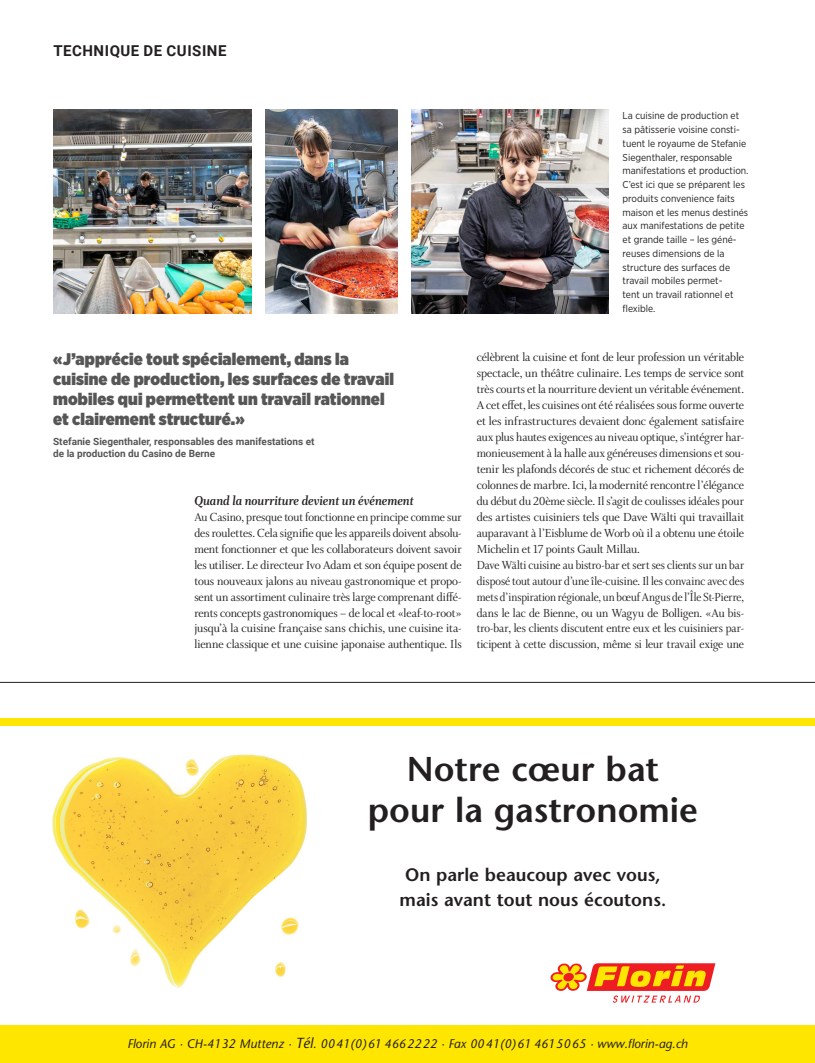
<style>
.page{position:relative;width:815px;height:1063px;background:#fff}
.page>*{position:absolute;margin:0;border:0;box-sizing:border-box;transform-origin:0 0}
.t1{font:600 34.38px/41.2px "Stone Sans";color:#231f20;text-align:center}
.t2{font:600 18px/24.5px "Stone Sans";color:#231f20;text-align:center}
.t3{font:900 16.88px/20px "Gotham Narrow";letter-spacing:.005em;color:#575657}
.t4{font:700 15px "Roboto";letter-spacing:.035em;color:#231f20}
.t5{font:italic 700 13.75px "Whitman Display";color:#231f20}
.t6{font:12.5px/16px "Whitman Display";letter-spacing:-.005em;color:#231f20;text-align:justify}
.t7{font:italic 12.5px "Stone Sans";color:#231f20}
.t8{font:10px/13.8px "Gotham Narrow";color:#231f20}
.t9{font:700 10px/12.5px "Roboto";color:#575657}
.s1{font-size:14.62px}
</style>
<div class="page">
<img style="left:53px;top:110px;width:199px;height:204px">
<img style="left:266px;top:110px;width:131px;height:204px">
<img style="left:412px;top:110px;width:196px;height:204px">
<div style="left:0;top:1025px;width:815px;height:38px;background:#ffe601"></div>
<div style="left:0;top:718px;width:815px;height:8px;background:#ffe601"></div>
<svg style="left:551px;top:963px;width:164px;height:40px"></svg>
<img style="left:52px;top:754px;width:255px;height:234px">
<hr style="left:0;top:682px;width:815px;height:1px;background:#231f20">
<p class="t4" style="left:53px;top:41px;width:175px">TECHNIQUE DE CUISINE</p>
<p class="t8" style="left:623px;top:109px;width:127px">La cuisine de production et sa pâtisserie voisine consti&shy;tuent le royaume de Stefanie<br>Siegenthaler, responsable manifestations et production.<br>C’est ici que se préparent les produits convenience faits maison et les menus destinés aux manifestations de petite et grande taille – les géné&shy;reuses dimensions de la structure des surfaces de travail mobiles permet-<br>tent un travail rationnel et flexible.</p>
<h3 class="t3" style="left:53px;top:349px;width:342px">«J’apprécie tout spécialement, dans la cuisine de production, les surfaces de travail mobiles qui permettent un travail rationnel et clairement structuré.»</h3>
<p class="t9" style="left:53px;top:435px;width:263px">Stefanie Siegenthaler, responsables des manifestations et de la production du Casino de Berne</p>
<p class="t5" style="left:194px;top:493px;width:221px">Quand la nourriture devient un événement</p>
<p class="t6" style="left:194px;top:509px;width:269px">Au Casino, presque tout fonctionne en principe comme sur des roulettes. Cela signifie que les appareils doivent absolu&shy;ment fonctionner et que les collaborateurs doivent savoir les utiliser. Le directeur Ivo Adam et son équipe posent de tous nouveaux jalons au niveau gastronomique et propo&shy;sent un assortiment culinaire très large comprenant diffé&shy;rents concepts gastronomiques – de local et «leaf-to-root» jusqu’à la cuisine française sans chichis, une cuisine ita&shy;lienne classique et une cuisine japonaise authentique. Ils</p>
<p class="t6" style="left:477px;top:350px;width:269px;text-align:left">célèbrent la cuisine et font de leur profession un véritable spectacle, un théâtre culinaire. Les temps de service sont très courts et la nourriture devient un véritable événement.<br>A cet effet, les cuisines ont été réalisées sous forme ouverte et les infrastructures devaient donc également satisfaire aux plus hautes exigences au niveau optique, s’intégrer har&shy;monieusement à la halle aux généreuses dimensions et sou&shy;tenir les plafonds décorés de stuc et richement décorés de colonnes de marbre. Ici, la modernité rencontre l’élégance du début du 20ème siècle. Il s’agit de coulisses idéales pour des artistes cuisiniers tels que Dave Wälti qui travaillait auparavant à l’Eisblume de Worb où il a obtenu une étoile Michelin et 17 points Gault Millau.<br>Dave Wälti cuisine au bistro-bar et sert ses clients sur un bar disposé tout autour d’une île-cuisine. Il les convainc avec des mets d’inspiration régionale, un bœuf Angus de l’Île St-Pierre, dans le lac de Bienne, ou un Wagyu de Bolligen. «Au bis&shy;tro-bar, les clients discutent entre eux et les cuisiniers par&shy;ticipent à cette discussion, même si leur travail exige une</p>
<h1 class="t1" style="left:368px;top:748px;width:332px">Notre cœur bat pour la gastronomie</h1>
<h2 class="t2" style="left:400px;top:863px;width:268px">On parle beaucoup avec vous, mais avant tout nous écoutons.</h2>
<p class="t7" style="left:127px;top:1036px;width:562px">Florin AG · CH-4132 Muttenz · <span class="s1">Tél</span>. 0041(0)61 4662222 · Fax 0041(0)61 4615065 · www.florin-ag.ch</p>
</div>
